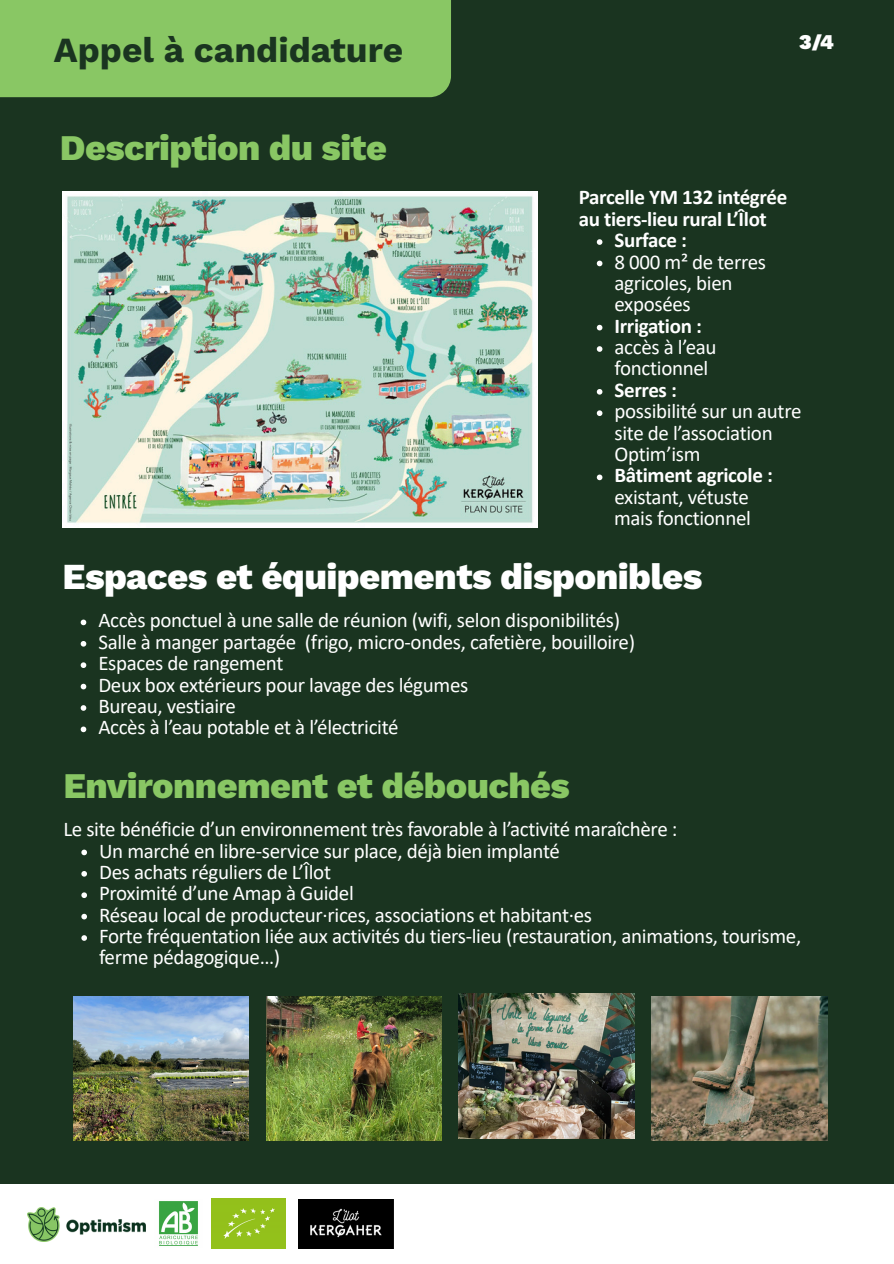
<style>
.page{position:relative;width:894px;height:1264px;background:#fff}
.page>*{position:absolute;margin:0;border:0;box-sizing:border-box;transform-origin:0 0}
.t1{font:800 36.6px "Work Sans";letter-spacing:-.015em;color:#fff}
.t2{font:800 36px "Work Sans";letter-spacing:-.015em;color:#89c764}
.t3{font:700 35.25px "Work Sans";color:#1a3420}
.t4{font:21px/21.5px "Calibri";letter-spacing:-.015em;color:#fff}
.t5{font:700 21px "Calibri";letter-spacing:-.015em;color:#fff}
.t6{font:900 21px "Work Sans";color:#fff}
</style>
<div class="page">
<div style="left:0;top:0;width:893px;height:1263px;background:#1a3420"></div>
<img style="left:62px;top:192px;width:475px;height:335px">
<svg style="left:596px;top:239px;width:6px;height:6px"></svg>
<svg style="left:596px;top:261px;width:6px;height:5px"></svg>
<svg style="left:596px;top:325px;width:6px;height:5px"></svg>
<svg style="left:596px;top:346px;width:6px;height:6px"></svg>
<svg style="left:596px;top:389px;width:6px;height:5px"></svg>
<svg style="left:596px;top:410px;width:6px;height:6px"></svg>
<svg style="left:596px;top:474px;width:6px;height:6px"></svg>
<div style="left:0;top:0;width:451px;height:97px;background:#89c764"></div>
<svg style="left:81px;top:619px;width:5px;height:6px"></svg>
<svg style="left:81px;top:641px;width:5px;height:5px"></svg>
<svg style="left:81px;top:662px;width:5px;height:6px"></svg>
<svg style="left:81px;top:683px;width:5px;height:6px"></svg>
<svg style="left:81px;top:705px;width:5px;height:5px"></svg>
<svg style="left:81px;top:726px;width:5px;height:6px"></svg>
<svg style="left:81px;top:849px;width:6px;height:6px"></svg>
<svg style="left:81px;top:871px;width:6px;height:5px"></svg>
<svg style="left:81px;top:892px;width:6px;height:6px"></svg>
<svg style="left:81px;top:913px;width:6px;height:6px"></svg>
<svg style="left:81px;top:935px;width:6px;height:5px"></svg>
<div style="left:0;top:1184px;width:893px;height:79px;background:#fff"></div>
<img style="left:27px;top:1207px;width:119px;height:34px">
<img style="left:159px;top:1201px;width:39px;height:45px">
<img style="left:212px;top:1198px;width:73px;height:50px">
<img style="left:298px;top:1199px;width:95px;height:49px">
<img style="left:73px;top:996px;width:175px;height:144px">
<img style="left:266px;top:996px;width:175px;height:144px">
<img style="left:459px;top:993px;width:175px;height:145px">
<img style="left:651px;top:996px;width:176px;height:144px">
<h3 class="t3" style="left:54px;top:29px;width:351px">Appel à candidature</h3>
<h2 class="t2" style="left:60px;top:127px;width:328px">Description du site</h2>
<p class="t6" style="left:799px;top:29px;width:36px">3/4</p>
<p class="t5" style="left:578px;top:188px;width:210px">Parcelle YM 132 intégrée</p>
<p class="t5" style="left:578px;top:210px;width:189px">au tiers-lieu rural L’Îlot</p>
<p class="t5" style="left:614px;top:231px;width:74px">Surface :</p>
<p class="t4" style="left:614px;top:252px;width:153px">8 000 m² de terres agricoles, bien exposées</p>
<p class="t5" style="left:614px;top:317px;width:89px">Irrigation :</p>
<p class="t4" style="left:614px;top:338px;width:104px">accès à l’eau fonctionnel</p>
<p class="t5" style="left:614px;top:381px;width:64px">Serres :</p>
<p class="t4" style="left:614px;top:402px;width:188px">possibilité sur un autre site de l’association<br>Optim’ism</p>
<p class="t5" style="left:614px;top:466px;width:160px">Bâtiment agricole :</p>
<p class="t4" style="left:614px;top:488px;width:138px">existant, vétuste mais fonctionnel</p>
<h1 class="t1" style="left:63px;top:555px;width:641px">Espaces et équipements disponibles</h1>
<p class="t4" style="left:98px;top:611px;width:538px">Accès ponctuel à une salle de réunion (wifi, selon disponibilités)<br>Salle à manger partagée (frigo, micro-ondes, cafetière, bouilloire)<br>Espaces de rangement<br>Deux box extérieurs pour lavage des légumes<br>Bureau, vestiaire<br>Accès à l’eau potable et à l’électricité</p>
<h2 class="t2" style="left:63px;top:764px;width:507px">Environnement et débouchés</h2>
<p class="t4" style="left:99px;top:820px;width:703px;text-indent:-36px">Le site bénéficie d’un environnement très favorable à l’activité maraîchère :<br>Un marché en libre-service sur place, déjà bien implanté<br>Des achats réguliers de L’Îlot<br>Proximité d’une Amap à Guidel<br>Réseau local de producteur·rices, associations et habitant·es<br>Forte fréquentation liée aux activités du tiers-lieu (restauration, animations, tourisme, ferme pédagogique…)</p>
</div>
